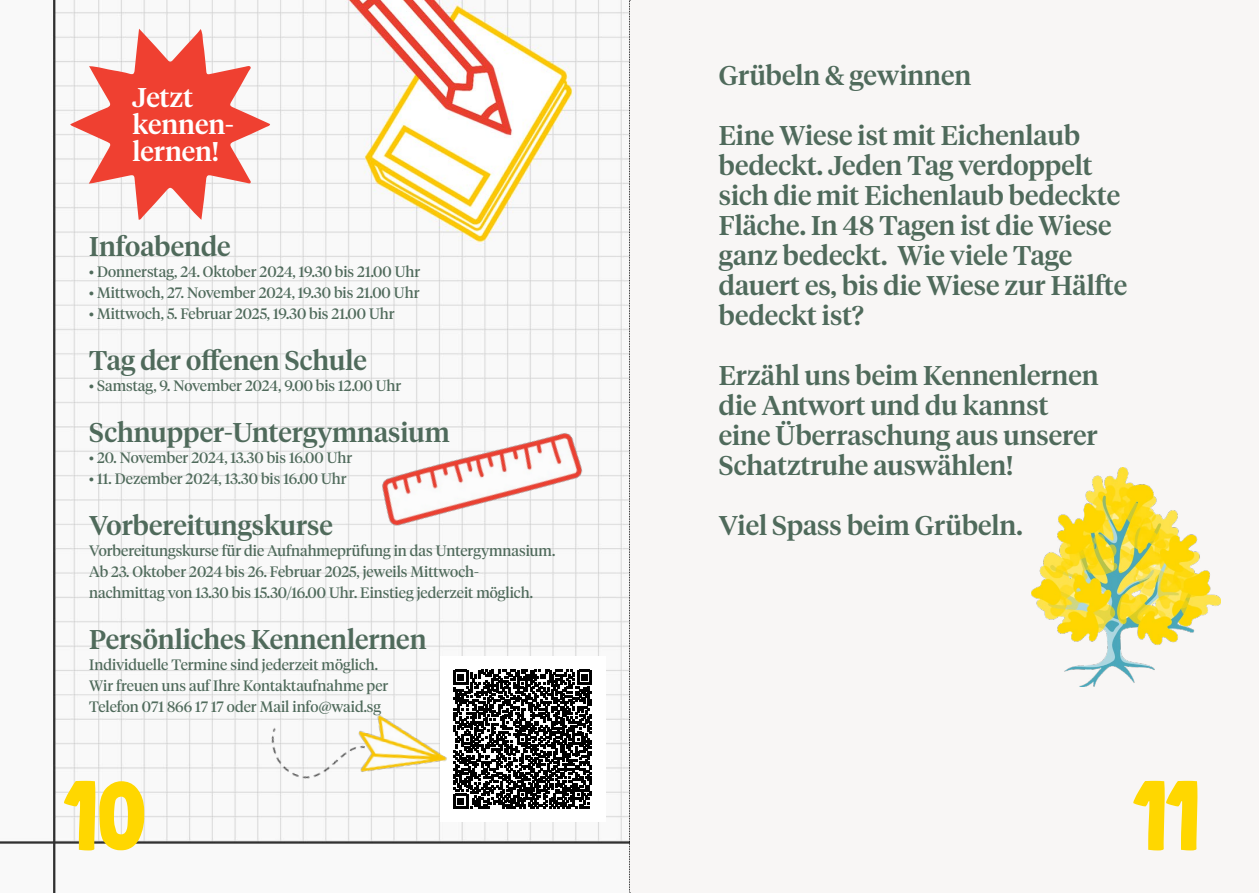
<style>
.page{position:relative;width:1259px;height:893px;background:#f8f6f5}
.page>*{position:absolute;margin:0;border:0;box-sizing:border-box;transform-origin:0 0}
.t1{font:97.5px "Londrina Solid";color:#ffd700}
.t2{font:500 27px/30px "Tiempos Headline";color:#4f6a5b}
.t3{font:500 27px/27px "Tiempos Headline";color:#fff}
.t4{font:15px/21px "Tiempos Headline";color:#4f6a5b}
</style>
<div class="page">
<img style="left:0;top:0;width:629px;height:893px">
<img style="left:176px;top:659px;width:200px;height:180px">
<img style="left:344px;top:315px;width:274px;height:278px">
<img style="left:1031px;top:468px;width:189px;height:219px">
<svg style="left:70px;top:29px;width:200px;height:191px"></svg>
<div style="left:440px;top:656px;width:165px;height:166px;background:#fff"></div>
<svg style="left:453px;top:670px;width:139px;height:138px"></svg>
<img style="left:354px;top:708px;width:104px;height:75px">
<svg style="left:629px;top:0;width:1px;height:893px"></svg>
<h2 class="t3" style="left:133px;top:82px;width:103px">Jetzt kennen&shy;lernen!</h2>
<h2 class="t2" style="left:89px;top:230px;width:143px">Infoabende</h2>
<p class="t4" style="left:89px;top:261px;width:332px">• Donnerstag, 24. Oktober 2024, 19.30 bis 21.00 Uhr</p>
<p class="t4" style="left:89px;top:282px;width:332px">• Mittwoch, 27. November 2024, 19.30 bis 21.00 Uhr</p>
<p class="t4" style="left:89px;top:303px;width:307px">• Mittwoch, 5. Februar 2025, 19.30 bis 21.00 Uhr</p>
<h2 class="t2" style="left:89px;top:344px;width:279px">Tag der offenen Schule</h2>
<p class="t4" style="left:89px;top:375px;width:313px">• Samstag, 9. November 2024, 9.00 bis 12.00 Uhr</p>
<h2 class="t2" style="left:89px;top:416px;width:362px">Schnupper-Untergymnasium</h2>
<p class="t4" style="left:89px;top:447px;width:264px">• 20. November 2024, 13.30 bis 16.00 Uhr</p>
<p class="t4" style="left:89px;top:468px;width:259px">• 11. Dezember 2024, 13.30 bis 16.00 Uhr</p>
<h2 class="t2" style="left:89px;top:509px;width:245px">Vorbereitungskurse</h2>
<p class="t4" style="left:89px;top:540px;width:467px">Vorbereitungskurse für die Aufnahmeprüfung in das Untergymnasium.<br>Ab 23. Oktober 2024 bis 26. Februar 2025, jeweils Mittwoch&shy;nachmittag von 13.30 bis 15.30/16.00 Uhr. Einstieg jederzeit möglich.</p>
<h2 class="t2" style="left:89px;top:623px;width:339px">Persönliches Kennenlernen</h2>
<p class="t4" style="left:89px;top:654px;width:301px">Individuelle Termine sind jederzeit möglich.<br>Wir freuen uns auf Ihre Kontaktaufnahme per<br>Telefon 071 866 17 17 oder Mail info@waid.sg</p>
<h2 class="t2" style="left:719px;top:59px;width:254px">Grübeln &amp; gewinnen</h2>
<h2 class="t2" style="left:719px;top:119px;width:410px">Eine Wiese ist mit Eichenlaub bedeckt. Jeden Tag verdoppelt sich die mit Eichenlaub bedeckte<br>Fläche. In 48 Tagen ist die Wiese ganz bedeckt. Wie viele Tage dauert es, bis die Wiese zur Hälfte bedeckt ist?</h2>
<h2 class="t2" style="left:719px;top:359px;width:381px">Erzähl uns beim Kennenlernen die Antwort und du kannst eine Überraschung aus unserer<br>Schatztruhe auswählen!</h2>
<h2 class="t2" style="left:719px;top:509px;width:305px">Viel Spass beim Grübeln.</h2>
<h1 class="t1" style="left:64px;top:759px;width:84px">10</h1>
<h1 class="t1" style="left:1133px;top:759px;width:70px">11</h1>
</div>
